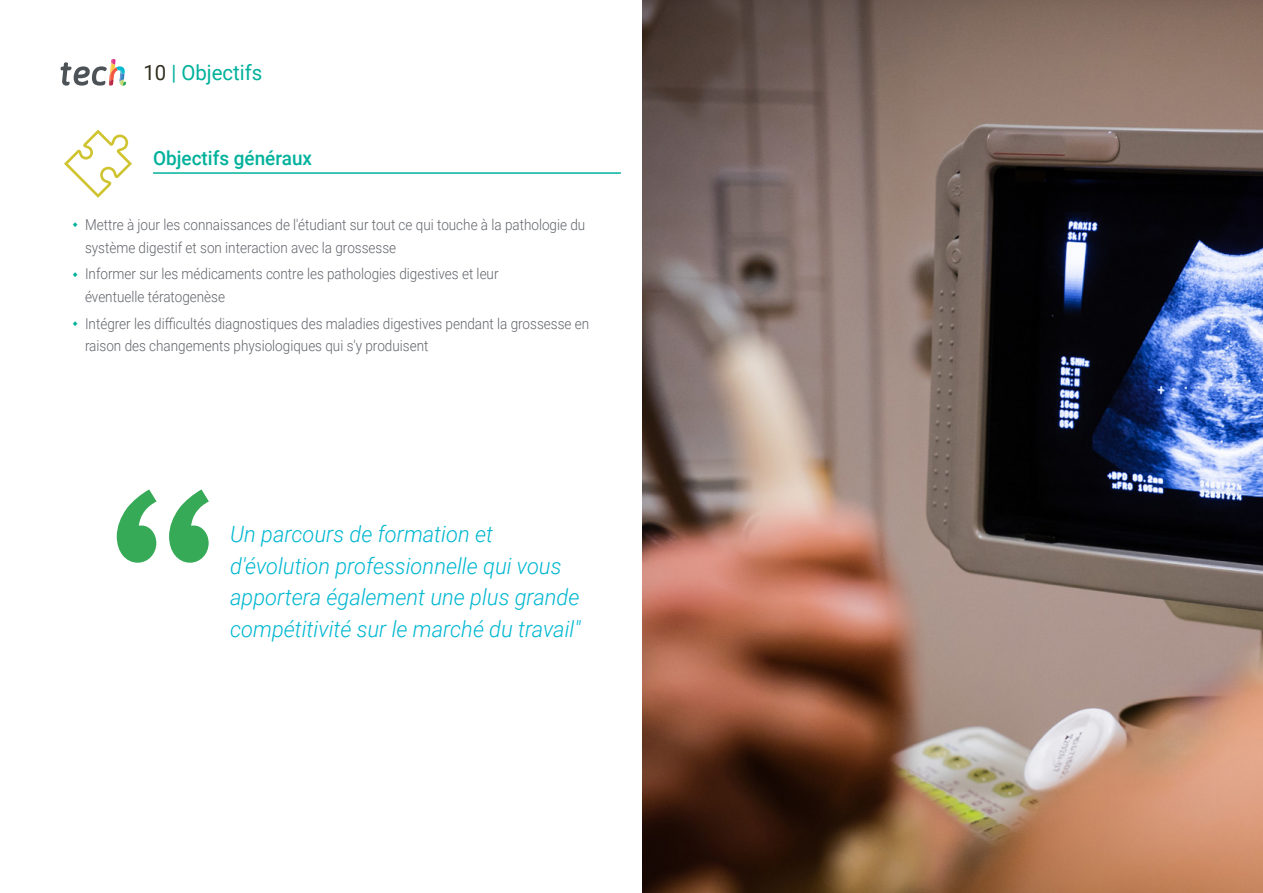
<style>
.page{position:relative;width:1263px;height:893px;background:#fff}
.page>*{position:absolute;margin:0;border:0;box-sizing:border-box;transform-origin:0 0}
.t1{font:italic 300 22.5px/31.5px "Roboto";color:#00b7d1}
.t2{font:21px "Roboto";color:#00b19b}
.t3{font:500 19.5px "Roboto";color:#00b19b}
.t4{font:300 15px/22.5px "Roboto";color:#61646a;scale:.9 1}
.s1{color:#312e20}
</style>
<div class="page">
<hr style="left:153px;top:173px;width:468px;height:1px;background:#00b19b">
<svg style="left:64px;top:130px;width:68px;height:68px"></svg>
<img style="left:642px;top:0;width:621px;height:893px">
<svg style="left:61px;top:59px;width:65px;height:27px"></svg>
<svg style="left:117px;top:489px;width:92px;height:74px"></svg>
<h2 class="t2" style="left:144px;top:57px;width:120px"><span class="s1">10</span> | Objectifs</h2>
<h3 class="t3" style="left:153px;top:144px;width:160px">Objectifs généraux</h3>
<p class="t4" style="left:85px;top:213px;width:557px">Mettre à jour les connaissances de l'étudiant sur tout ce qui touche à la pathologie du système digestif et son interaction avec la grossesse</p>
<p class="t4" style="left:85px;top:262px;width:461px">Informer sur les médicaments contre les pathologies digestives et leur éventuelle tératogenèse</p>
<p class="t4" style="left:85px;top:311px;width:562px">Intégrer les difficultés diagnostiques des maladies digestives pendant la grossesse en raison des changements physiologiques qui s'y produisent</p>
<h1 class="t1" style="left:230px;top:518px;width:352px">Un parcours de formation et d'évolution professionnelle qui vous apportera également une plus grande compétitivité sur le marché du travail"</h1>
</div>
